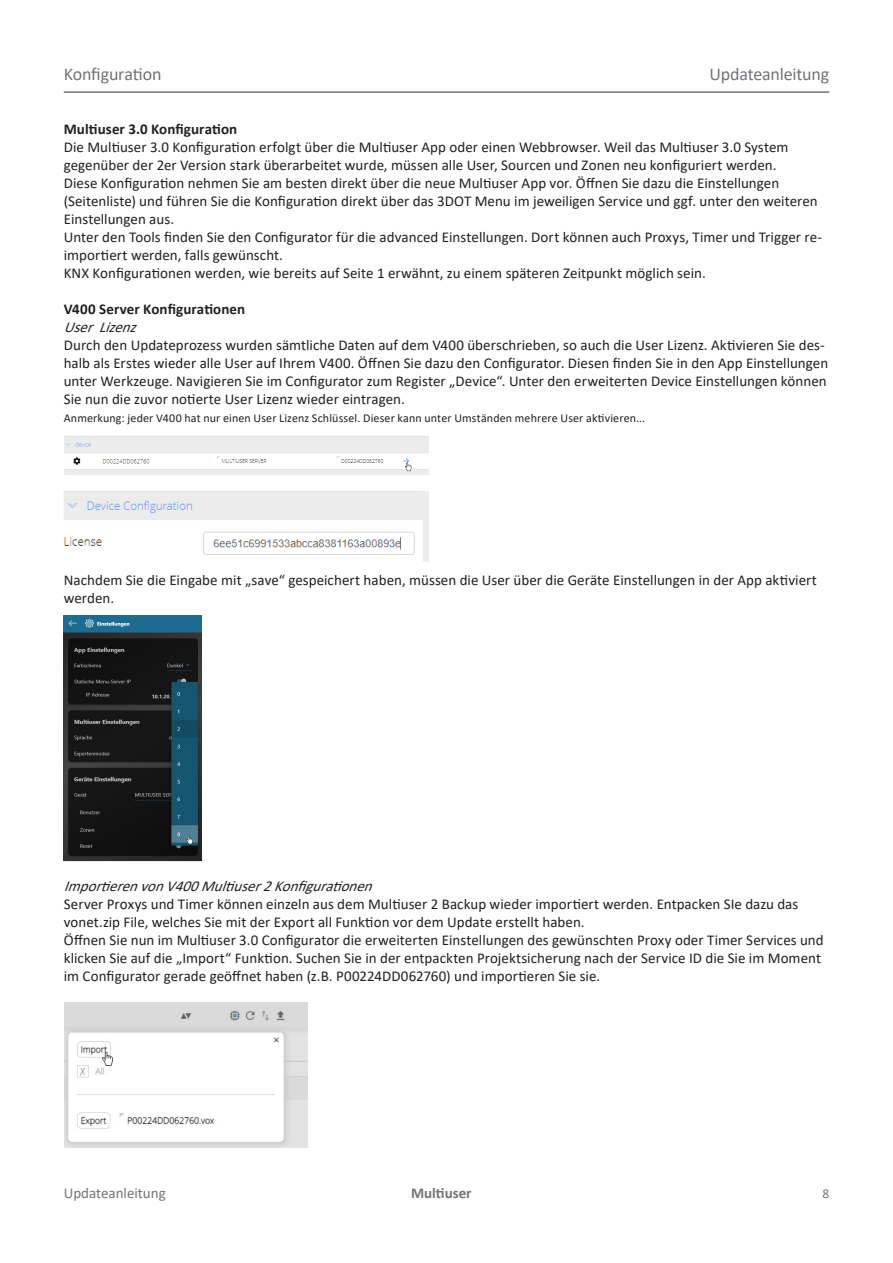
<style>
.page{position:relative;width:893px;height:1263px;background:#fff}
.page>*{position:absolute;margin:0;border:0;box-sizing:border-box;transform-origin:0 0}
.UE_rot{font:18px "Calibri";letter-spacing:-.015em;color:#767277}
.UE-klein{font:15px/18px "Calibri";color:#231f20}
.t1{font:italic 15px "Calibri";color:#231f20}
.UE-klein-2{font:700 15px "Calibri";letter-spacing:.005em;color:#231f20}
.t2{font:15px "Calibri";color:#767277}
.t3{font:700 15px "Calibri";color:#767277}
.t4{font:13.5px "Calibri";color:#767277}
.UE-klein-3{font:12px "Calibri";letter-spacing:.01em;color:#231f20}
</style>
<div class="page">
<hr style="left:64px;top:91px;width:765px;height:2px;background:#767277">
<img style="left:64px;top:436px;width:364px;height:38px">
<img style="left:64px;top:491px;width:359px;height:64px">
<img style="left:64px;top:1003px;width:243px;height:144px">
<img style="left:64px;top:615px;width:137px;height:246px">
<p class="UE_rot" style="left:64px;top:61px;width:99px">Konfiguration</p>
<p class="UE_rot" style="left:709px;top:61px;width:121px">Updateanleitung</p>
<p class="UE-klein-2" style="left:64px;top:119px;width:175px">Multiuser 3.0 Konfiguration</p>
<p class="UE-klein" style="left:64px;top:138px;width:726px">Die Multiuser 3.0 Konfiguration erfolgt über die Multiuser App oder einen Webbrowser. Weil das Multiuser 3.0 System gegenüber der 2er Version stark überarbeitet wurde, müssen alle User, Sourcen und Zonen neu konfiguriert werden.</p>
<p class="UE-klein" style="left:64px;top:174px;width:756px">Diese Konfiguration nehmen Sie am besten direkt über die neue Multiuser App vor. Öffnen Sie dazu die Einstellungen (Seitenliste) und führen Sie die Konfiguration direkt über das 3DOT Menu im jeweiligen Service und ggf. unter den weiteren<br>Einstellungen aus.</p>
<p class="UE-klein" style="left:64px;top:228px;width:760px">Unter den Tools finden Sie den Configurator für die advanced Einstellungen. Dort können auch Proxys, Timer und Trigger re&shy;importiert werden, falls gewünscht.</p>
<p class="UE-klein" style="left:64px;top:264px;width:643px">KNX Konfigurationen werden, wie bereits auf Seite 1 erwähnt, zu einem späteren Zeitpunkt möglich sein.</p>
<p class="UE-klein-2" style="left:64px;top:299px;width:183px">V400 Server Konfigurationen</p>
<p class="t1" style="left:64px;top:317px;width:80px">UserLizenz</p>
<p class="UE-klein" style="left:64px;top:336px;width:766px">Durch den Updateprozess wurden sämtliche Daten auf dem V400 überschrieben, so auch die User Lizenz. Aktivieren Sie des&shy;halb als Erstes wieder alle User auf Ihrem V400. Öffnen Sie dazu den Configurator. Diesen finden Sie in den App Einstellungen unter Werkzeuge. Navigieren Sie im Configurator zum Register „Device“. Unter den erweiterten Device Einstellungen können Sie nun die zuvor notierte User Lizenz wieder eintragen.</p>
<p class="UE-klein-3" style="left:64px;top:410px;width:583px">Anmerkung: jeder V400 hat nur einen User Lizenz Schlüssel. Dieser kann unter Umständen mehrere User aktivieren...</p>
<p class="UE-klein" style="left:64px;top:570px;width:755px">Nachdem Sie die Eingabe mit „save“ gespeichert haben, müssen die User über die Geräte Einstellungen in der App aktiviert werden.</p>
<p class="t1" style="left:64px;top:875px;width:317px">ImportierenvonV400Multiuser2Konfigurationen</p>
<p class="UE-klein" style="left:64px;top:894px;width:736px">Server Proxys und Timer können einzeln aus dem Multiuser 2 Backup wieder importiert werden. Entpacken SIe dazu das vonet.zip File, welches Sie mit der Export all Funktion vor dem Update erstellt haben.</p>
<p class="UE-klein" style="left:64px;top:930px;width:761px">Öffnen Sie nun im Multiuser 3.0 Configurator die erweiterten Einstellungen des gewünschten Proxy oder Timer Services und klicken Sie auf die „Import“ Funktion. Suchen Sie in der entpackten Projektsicherung nach der Service ID die Sie im Moment im Configurator gerade geöffnet haben (z.B. P00224DD062760) und importieren Sie sie.</p>
<p class="t2" style="left:64px;top:1182px;width:104px">Updateanleitung</p>
<p class="t3" style="left:411px;top:1182px;width:62px">Multiuser</p>
<p class="t4" style="left:822px;top:1184px;width:8px">8</p>
</div>
